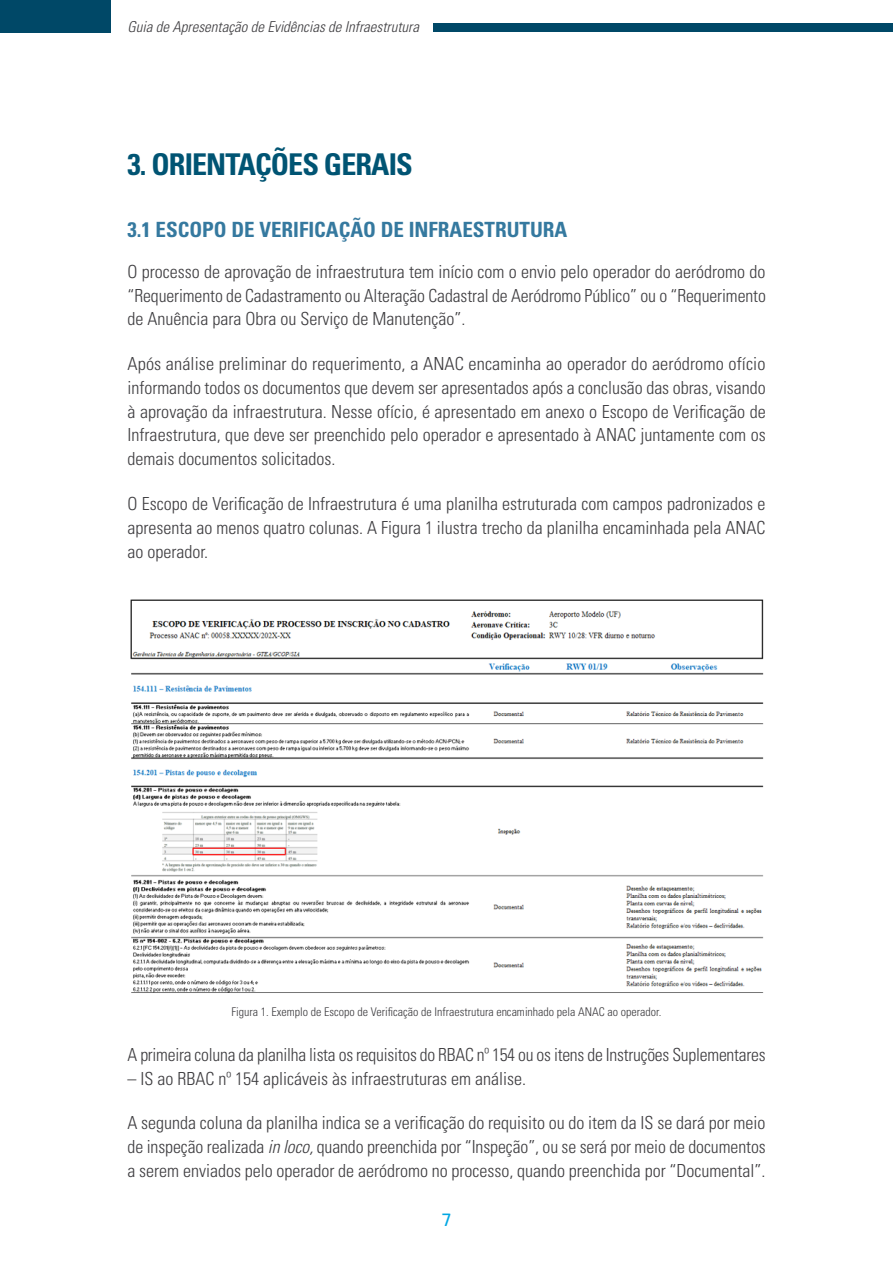
<style>
.page{position:relative;width:893px;height:1263px;background:#fff}
.page>*{position:absolute;margin:0;border:0;box-sizing:border-box;transform-origin:0 0}
.t1{font:700 condensed 30px "Univers LT Std";letter-spacing:-.03em;color:#005473}
.t2{font:700 condensed 21px "Univers LT Std";color:#35799f}
.t3{font:300 condensed 18px/23.7px "Univers LT Std";color:#3e3d40;text-align:justify}
.t4{font:500 18px "Exo 2";color:#00a7e3}
.t5{font:italic 300 condensed 15px "Univers LT Std";color:#3e3d40}
.t6{font:300 condensed 12px "Univers LT Std";color:#3e3d40}
.s1{font-style:italic}
</style>
<div class="page">
<div style="left:0;top:0;width:111px;height:33px;background:#004867"></div>
<div style="left:433px;top:24px;width:460px;height:8px;background:#004867"></div>
<img style="left:130px;top:599px;width:633px;height:394px">
<p class="t5" style="left:128px;top:18px;width:293px">Guia de Apresentação de Evidências de Infraestrutura</p>
<h1 class="t1" style="left:128px;top:146px;width:287px">3. ORIENTAÇÕES GERAIS</h1>
<p class="t2" style="left:128px;top:217px;width:441px">3.1 ESCOPO DE VERIFICAÇÃO DE INFRAESTRUTURA</p>
<p class="t3" style="left:128px;top:260px;width:640px">O processo de aprovação de infraestrutura tem início com o envio pelo operador do aeródromo do “Requerimento de Cadastramento ou Alteração Cadastral de Aeródromo Público” ou o “Requerimento de Anuência para Obra ou Serviço de Manutenção”.</p>
<p class="t3" style="left:128px;top:352px;width:640px">Após análise preliminar do requerimento, a ANAC encaminha ao operador do aeródromo ofício informando todos os documentos que devem ser apresentados após a conclusão das obras, visando à aprovação da infraestrutura. Nesse ofício, é apresentado em anexo o Escopo de Verificação de Infraestrutura, que deve ser preenchido pelo operador e apresentado à ANAC juntamente com os demais documentos solicitados.</p>
<p class="t3" style="left:128px;top:492px;width:639px">O Escopo de Verificação de Infraestrutura é uma planilha estruturada com campos padronizados e apresenta ao menos quatro colunas. A Figura 1 ilustra trecho da planilha encaminhada pela ANAC ao operador.</p>
<p class="t6" style="left:232px;top:1004px;width:431px">Figura 1. Exemplo de Escopo de Verificação de Infraestrutura encaminhado pela ANAC ao operador.</p>
<p class="t3" style="left:128px;top:1042px;width:640px">A primeira coluna da planilha lista os requisitos do RBAC nº 154 ou os itens de Instruções Suplementares</p>
<p class="t3" style="left:128px;top:1066px;width:400px">– IS ao RBAC nº 154 aplicáveis às infraestruturas em análise.</p>
<p class="t3" style="left:128px;top:1111px;width:640px">A segunda coluna da planilha indica se a verificação do requisito ou do item da IS se dará por meio de inspeção realizada <span class="s1">in loco,</span> quando preenchida por “Inspeção”, ou se será por meio de documentos a serem enviados pelo operador de aeródromo no processo, quando preenchida por “Documental”.</p>
<p class="t4" style="left:442px;top:1209px;width:11px">7</p>
</div>
